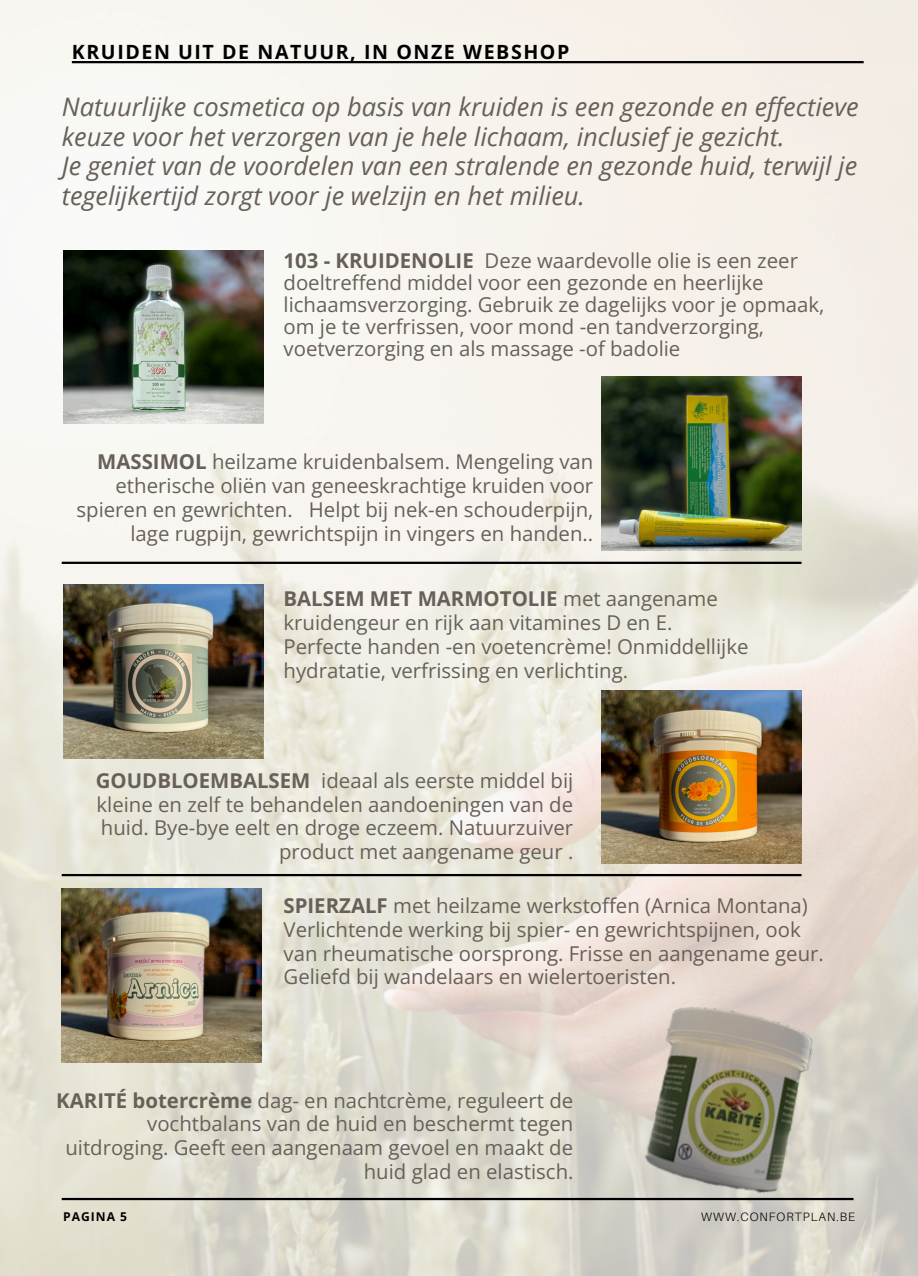
<style>
.page{position:relative;width:918px;height:1276px;background:#fff}
.page>*{position:absolute;margin:0;border:0;box-sizing:border-box;transform-origin:0 0}
.t1{font:italic 25.5px/29.7px "Open Sans";color:#686058}
.t2{font:20.4px/23.7px "Open Sans";color:#686058}
.t3{font:700 19.5px "Open Sans";letter-spacing:.08em;color:#000}
.t4{font:300 12px "Aileron";letter-spacing:.08em;color:#000}
.t5{font:700 12px "Open Sans";letter-spacing:.08em;color:#000}
.s1{font-weight:700}
</style>
<div class="page">
<img style="left:0;top:0;width:918px;height:1276px">
<hr style="left:72px;top:61px;width:792px;height:2px;background:#000">
<hr style="left:62px;top:1198px;width:792px;height:2px;background:#000">
<img style="left:63px;top:250px;width:201px;height:174px">
<hr style="left:62px;top:562px;width:740px;height:2px;background:#000">
<hr style="left:62px;top:874px;width:740px;height:2px;background:#000">
<img style="left:62px;top:889px;width:200px;height:173px">
<img style="left:63px;top:585px;width:201px;height:173px">
<img style="left:601px;top:690px;width:201px;height:174px">
<img style="left:601px;top:377px;width:201px;height:173px">
<img style="left:638px;top:998px;width:179px;height:200px">
<h3 class="t3" style="left:72px;top:38px;width:499px">KRUIDEN UIT DE NATUUR, IN ONZE WEBSHOP</h3>
<h4 class="t1" style="left:62px;top:91px;width:798px">Natuurlijke cosmetica op basis van kruiden is een gezonde en effectieve keuze voor het verzorgen van je hele lichaam, inclusief je gezicht.<br>Je geniet van de voordelen van een stralende en gezonde huid, terwijl je tegelijkertijd zorgt voor je welzijn en het milieu.</h4>
<p class="t2" style="left:284px;top:249px;width:543px;line-height:22.2px"><span class="s1">103 - KRUIDENOLIE</span> Deze waardevolle olie is een zeer doeltreffend middel voor een gezonde en heerlijke lichaamsverzorging. Gebruik ze dagelijks voor je opmaak, om je te verfrissen, voor mond -en tandverzorging, voetverzorging en als massage -of badolie</p>
<h3 class="t2" style="left:77px;top:449px;width:518px;text-align:right"><span class="s1">MASSIMOL</span> heilzame kruidenbalsem. Mengeling van etherische oliën van geneeskrachtige kruiden voor spieren en gewrichten. Helpt bij nek-en schouderpijn, lage rugpijn, gewrichtspijn in vingers en handen..</h3>
<p class="t2" style="left:284px;top:586px;width:466px"><span class="s1">BALSEM MET MARMOTOLIE</span> met aangename kruidengeur en rijk aan vitamines D en E.<br>Perfecte handen -en voetencrème! Onmiddellijke hydratatie, verfrissing en verlichting.</p>
<h3 class="t2" style="left:96px;top:768px;width:479px;text-align:right"><span class="s1">GOUDBLOEMBALSEM</span> ideaal als eerste middel bij kleine en zelf te behandelen aandoeningen van de huid. Bye-bye eelt en droge eczeem. Natuurzuiver product met aangename geur .</h3>
<p class="t2" style="left:284px;top:893px;width:542px"><span class="s1">SPIERZALF</span> met heilzame werkstoffen (Arnica Montana)<br>Verlichtende werking bij spier- en gewrichtspijnen, ook van rheumatische oorsprong. Frisse en aangename geur.<br>Geliefd bij wandelaars en wielertoeristen.</p>
<h3 class="t2" style="left:56px;top:1088px;width:519px;text-align:right"><span class="s1">KARITÉ botercrème</span> dag- en nachtcrème, reguleert de vochtbalans van de huid en beschermt tegen uitdroging. Geeft een aangenaam gevoel en maakt de huid glad en elastisch.</h3>
<p class="t5" style="left:63px;top:1208px;width:65px">PAGINA 5</p>
<h3 class="t4" style="left:701px;top:1209px;width:155px">WWW.CONFORTPLAN.BE</h3>
</div>
